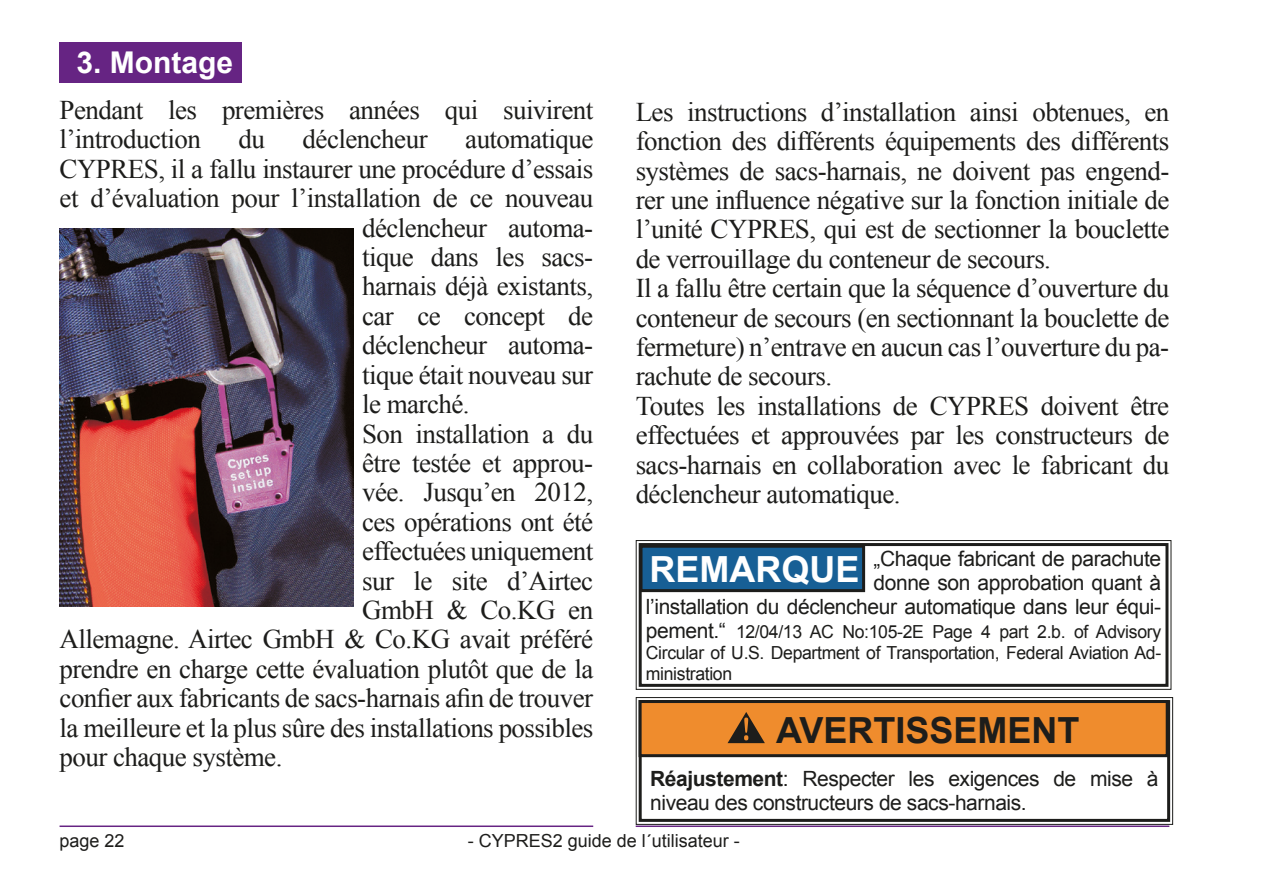
<style>
.page{position:relative;width:1263px;height:893px;background:#fff}
.page>*{position:absolute;margin:0;border:0;box-sizing:border-box;transform-origin:0 0}
.t1{font:700 36px "Arial";color:#1d1d1b}
.t2{font:700 36px "Arial";color:#fff}
.t3{font:700 30px "Arial";color:#fff}
.t4{font:27px/29.4px "Times New Roman";letter-spacing:-.02em;color:#1d1d1b}
.t5{font:21px/24px "Arial";letter-spacing:-.02em;color:#1d1d1b;text-align:right}
.t6{font:18px/21px "Arial";letter-spacing:-.02em;color:#1d1d1b;text-align:justify}
.t7{font:18px "Arial";color:#1d1d1b}
.s1{font-size:21px}
.s2{font-weight:700}
</style>
<div class="page">
<hr style="left:60px;top:825px;width:533px;height:2px;background:#662483">
<hr style="left:636px;top:825px;width:533px;height:2px;background:#662483">
<div style="left:60px;top:42px;width:182px;height:40px;background:#662483"></div>
<img style="left:60px;top:229px;width:294px;height:378px">
<svg style="left:635px;top:540px;width:537px;height:150px"></svg>
<div style="left:639px;top:543px;width:529px;height:144px;border:3px solid #1d1d1b"></div>
<div style="left:641px;top:546px;width:223px;height:45px;background:#175f95"></div>
<div style="left:639px;top:545px;width:226px;height:47px;border:3px solid #1d1d1b"></div>
<svg style="left:635px;top:697px;width:539px;height:128px"></svg>
<div style="left:639px;top:700px;width:531px;height:122px;border:3px solid #1d1d1b"></div>
<div style="left:640px;top:701px;width:527px;height:55px;background:#ef8c2d"></div>
<div style="left:639px;top:700px;width:530px;height:57px;border:3px solid #1d1d1b"></div>
<svg style="left:727px;top:712px;width:38px;height:31px"></svg>
<p class="t3" style="left:76px;top:42px;width:158px">3. Montage</p>
<p class="t4" style="left:60px;top:95px;width:535px">Pendant les premières années qui suivirent l’introduction</p>
<p class="t4" style="left:239px;top:124px;width:28px">du</p>
<p class="t4" style="left:303px;top:124px;width:127px">déclencheur</p>
<p class="t4" style="left:465px;top:124px;width:130px">automatique</p>
<p class="t4" style="left:60px;top:154px;width:535px">CYPRES, il a fallu instaurer une procédure d’essais</p>
<p class="t4" style="left:60px;top:183px;width:535px">et d’évaluation pour l’installation de ce nouveau</p>
<p class="t4" style="left:362px;top:213px;width:233px">déclencheur automa-</p>
<p class="t4" style="left:362px;top:242px;width:233px">tique dans les sacs-</p>
<p class="t4" style="left:362px;top:271px;width:233px">harnais déjà existants,</p>
<p class="t4" style="left:362px;top:301px;width:233px">car ce concept de</p>
<p class="t4" style="left:362px;top:330px;width:233px">déclencheur automa-</p>
<p class="t4" style="left:362px;top:360px;width:233px">tique était nouveau sur</p>
<p class="t4" style="left:362px;top:389px;width:109px">le marché.</p>
<p class="t4" style="left:362px;top:418px;width:233px">Son installation a du</p>
<p class="t4" style="left:362px;top:448px;width:233px">être testée et approu-</p>
<p class="t4" style="left:362px;top:477px;width:233px">vée. Jusqu’en 2012,</p>
<p class="t4" style="left:362px;top:507px;width:233px">ces opérations ont été</p>
<p class="t4" style="left:362px;top:536px;width:233px">effectuées uniquement</p>
<p class="t4" style="left:362px;top:565px;width:233px">sur le site d’Airtec</p>
<p class="t4" style="left:362px;top:595px;width:233px">GmbH &amp; Co.KG en</p>
<p class="t4" style="left:60px;top:624px;width:535px">Allemagne. Airtec GmbH &amp; Co.KG avait préféré</p>
<p class="t4" style="left:60px;top:654px;width:535px">prendre en charge cette évaluation plutôt que de la</p>
<p class="t4" style="left:60px;top:683px;width:535px">confier aux fabricants de sacs-harnais afin de trouver</p>
<p class="t4" style="left:60px;top:712px;width:535px">la meilleure et la plus sûre des installations possibles</p>
<p class="t4" style="left:60px;top:742px;width:224px">pour chaque système.</p>
<p class="t4" style="left:636px;top:97px;width:535px">Les instructions d’installation ainsi obtenues, en fonction des différents équipements des différents systèmes de sacs-harnais, ne doivent pas engend&shy;rer une influence négative sur la fonction initiale de l’unité CYPRES, qui est de sectionner la bouclette de verrouillage du conteneur de secours.<br>Il a fallu être certain que la séquence d’ouverture du conteneur de secours (en sectionnant la bouclette de fermeture) n’entrave en aucun cas l’ouverture du pa&shy;rachute de secours.<br>Toutes les installations de CYPRES doivent être effectuées et approuvées par les constructeurs de sacs-harnais en collaboration avec le fabricant du déclencheur automatique.</p>
<p class="t5" style="left:646px;top:546px;width:517px">„Chaque fabricant de parachute<br>donne son approbation quant à<br>l’installation du déclencheur automatique dans leur équi-</p>
<p class="t6" style="left:646px;top:621px;width:517px"><span class="s1">pement.“</span> 12/04/13 AC No:105-2E Page 4 part 2.b. of Advisory Circular of U.S. Department of Transportation, Federal Aviation Ad&shy;ministration</p>
<h1 class="t2" style="left:649px;top:545px;width:211px">REMARQUE</h1>
<h1 class="t1" style="left:776px;top:706px;width:305px">AVERTISSEMENT</h1>
<p class="t5" style="left:650px;top:767px;width:510px;text-align:left"><span class="s2">Réajustement</span>: Respecter les exigences de mise à niveau des constructeurs de sacs-harnais.</p>
<p class="t6" style="left:60px;top:830px;width:67px">page 22</p>
<p class="t7" style="left:468px;top:828px;width:274px">- CYPRES2 guide de l´utilisateur -</p>
</div>
